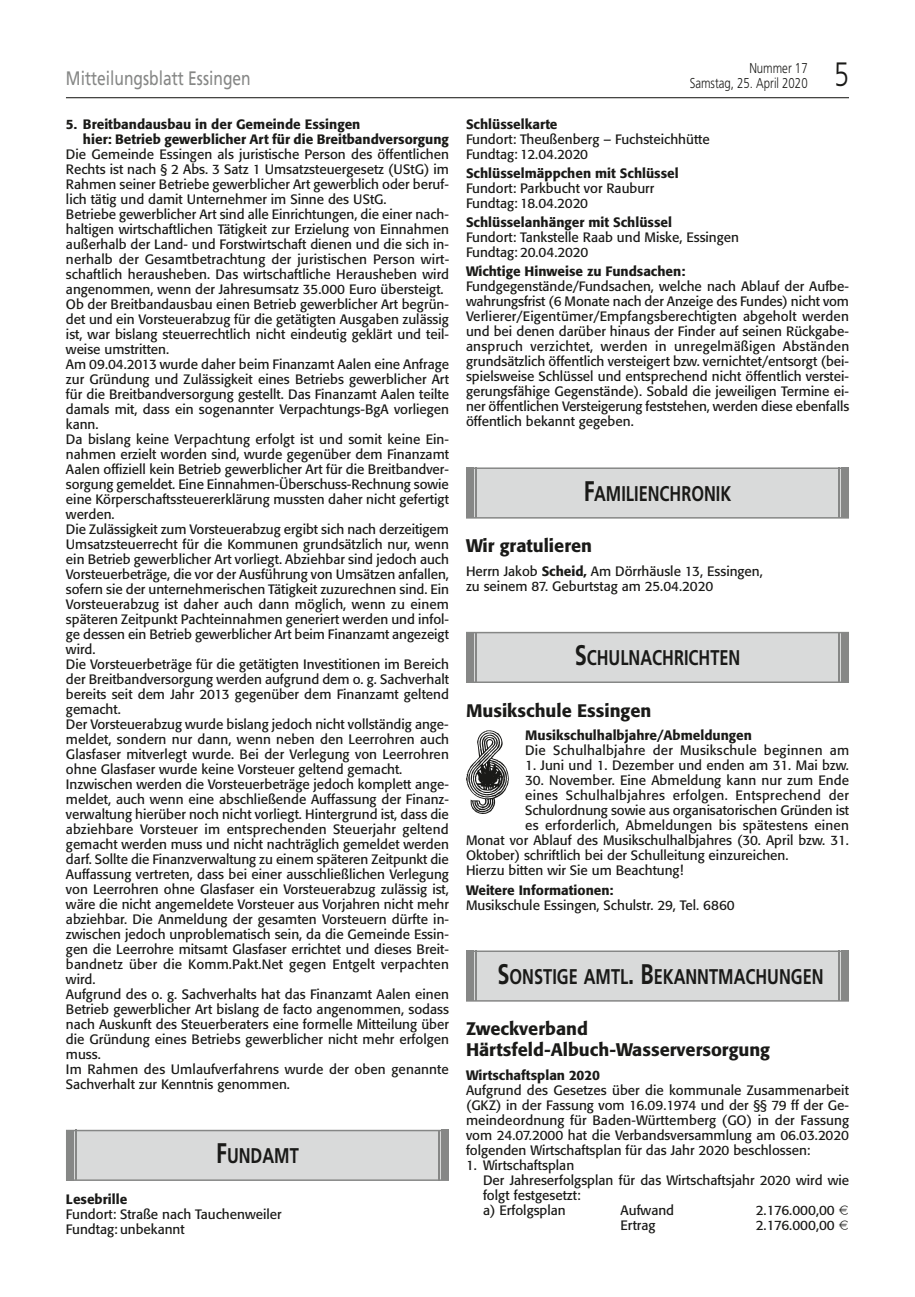
<style>
.page{position:relative;width:915px;height:1297px;background:#fff}
.page>*{position:absolute;margin:0;border:0;box-sizing:border-box;transform-origin:0 0}
.t1{font:300 33.75px "Frutiger";color:#1a1a18;scale:.8 1}
.t2{font:700 21.3px "Frutiger";color:#1a1a18;scale:.77 1}
.t3{font:19.5px "Frutiger";color:#868786;scale:.8 1}
.t4{font:500 18px/21px "Formata";color:#1a1a18}
.t5{font:300 14.25px "Frutiger";color:#1a1a18;scale:.8 1}
.t6{font:13.5px/15px "Formata";color:#1a1a18}
.t7{font:500 13.5px/15px "Formata";color:#1a1a18}
.t8{font:13.5px "Formata";letter-spacing:.02em;color:#1a1a18}
.s1{font-size:28.35px}
.s2{font-weight:500}
.s3{font-family:"Euro Collection"}
</style>
<div class="page">
<hr style="left:66px;top:97px;width:782px;height:1px;background:#1a1a18">
<div style="left:67px;top:1131px;width:380px;height:48px;background:#d9dada"></div>
<div style="left:66px;top:1130px;width:383px;height:51px;border:2px solid #868786"></div>
<div style="left:441px;top:1130px;width:8px;height:50px;background:#868786"></div>
<hr style="left:438px;top:1130px;width:1px;height:50px;background:#868786">
<div style="left:66px;top:1130px;width:7px;height:50px;background:#868786"></div>
<hr style="left:75px;top:1130px;width:2px;height:50px;background:#868786">
<div style="left:467px;top:469px;width:380px;height:48px;background:#d9dada"></div>
<div style="left:466px;top:467px;width:382px;height:52px;border:2px solid #868786"></div>
<div style="left:841px;top:467px;width:7px;height:51px;background:#868786"></div>
<hr style="left:837px;top:468px;width:2px;height:50px;background:#868786">
<div style="left:466px;top:468px;width:7px;height:50px;background:#868786"></div>
<hr style="left:475px;top:467px;width:1px;height:51px;background:#868786">
<div style="left:467px;top:633px;width:380px;height:48px;background:#d9dada"></div>
<div style="left:466px;top:632px;width:382px;height:51px;border:2px solid #868786"></div>
<div style="left:841px;top:632px;width:7px;height:50px;background:#868786"></div>
<hr style="left:837px;top:632px;width:2px;height:50px;background:#868786">
<div style="left:466px;top:632px;width:7px;height:50px;background:#868786"></div>
<hr style="left:475px;top:632px;width:1px;height:50px;background:#868786">
<div style="left:467px;top:952px;width:380px;height:48px;background:#d9dada"></div>
<div style="left:466px;top:950px;width:382px;height:52px;border:2px solid #868786"></div>
<div style="left:841px;top:950px;width:7px;height:51px;background:#868786"></div>
<hr style="left:837px;top:950px;width:2px;height:51px;background:#868786">
<div style="left:466px;top:950px;width:7px;height:51px;background:#868786"></div>
<hr style="left:475px;top:950px;width:1px;height:51px;background:#868786">
<svg style="left:466px;top:730px;width:42px;height:84px"></svg>
<p class="t5" style="left:749px;top:60px;width:74px">Nummer 17</p>
<h3 class="t3" style="left:66px;top:66px;width:232px">Mitteilungsblatt Essingen</h3>
<p class="t5" style="left:689px;top:75px;width:149px">Samstag, 25. April 2020</p>
<h1 class="t1" style="left:833px;top:55px;width:20px">5</h1>
<p class="t7" style="left:83px;top:116px;width:367px;text-indent:-17px">5. Breitbandausbau in der Gemeinde Essingen<br>hier: Betrieb gewerblicher Art für die Breitbandversorgung</p>
<p class="t6" style="left:66px;top:146px;width:384px">Die Gemeinde Essingen als juristische Person des öffentlichen Rechts ist nach § 2 Abs. 3 Satz 1 Umsatzsteuergesetz (UStG) im Rahmen seiner Betriebe gewerblicher Art gewerblich oder beruf&shy;lich tätig und damit Unternehmer im Sinne des UStG.<br>Betriebe gewerblicher Art sind alle Einrichtungen, die einer nach&shy;haltigen wirtschaftlichen Tätigkeit zur Erzielung von Einnahmen außerhalb der Land- und Forstwirtschaft dienen und die sich in&shy;nerhalb der Gesamtbetrachtung der juristischen Person wirt&shy;schaftlich herausheben. Das wirtschaftliche Herausheben wird angenommen, wenn der Jahresumsatz 35.000 Euro übersteigt.<br>Ob der Breitbandausbau einen Betrieb gewerblicher Art begrün&shy;det und ein Vorsteuerabzug für die getätigten Ausgaben zulässig ist, war bislang steuerrechtlich nicht eindeutig geklärt und teil&shy;weise umstritten.<br>Am 09.04.2013 wurde daher beim Finanzamt Aalen eine Anfrage zur Gründung und Zulässigkeit eines Betriebs gewerblicher Art für die Breitbandversorgung gestellt. Das Finanzamt Aalen teilte damals mit, dass ein sogenannter Verpachtungs-BgA vorliegen kann.<br>Da bislang keine Verpachtung erfolgt ist und somit keine Ein&shy;nahmen erzielt worden sind, wurde gegenüber dem Finanzamt Aalen offiziell kein Betrieb gewerblicher Art für die Breitbandver&shy;sorgung gemeldet. Eine Einnahmen-Überschuss-Rechnung sowie eine Körperschaftssteuererklärung mussten daher nicht gefertigt werden.<br>Die Zulässigkeit zum Vorsteuerabzug ergibt sich nach derzeitigem Umsatzsteuerrecht für die Kommunen grundsätzlich nur, wenn ein Betrieb gewerblicher Art vorliegt. Abziehbar sind jedoch auch Vorsteuerbeträge, die vor der Ausführung von Umsätzen anfallen, sofern sie der unternehmerischen Tätigkeit zuzurechnen sind. Ein Vorsteuerabzug ist daher auch dann möglich, wenn zu einem späteren Zeitpunkt Pachteinnahmen generiert werden und infol&shy;ge dessen ein Betrieb gewerblicher Art beim Finanzamt angezeigt wird.<br>Die Vorsteuerbeträge für die getätigten Investitionen im Bereich der Breitbandversorgung werden aufgrund dem o. g. Sachverhalt bereits seit dem Jahr 2013 gegenüber dem Finanzamt geltend gemacht.<br>Der Vorsteuerabzug wurde bislang jedoch nicht vollständig ange&shy;meldet, sondern nur dann, wenn neben den Leerrohren auch Glasfaser mitverlegt wurde. Bei der Verlegung von Leerrohren ohne Glasfaser wurde keine Vorsteuer geltend gemacht.<br>Inzwischen werden die Vorsteuerbeträge jedoch komplett ange&shy;meldet, auch wenn eine abschließende Auffassung der Finanz&shy;verwaltung hierüber noch nicht vorliegt. Hintergrund ist, dass die abziehbare Vorsteuer im entsprechenden Steuerjahr geltend gemacht werden muss und nicht nachträglich gemeldet werden darf. Sollte die Finanzverwaltung zu einem späteren Zeitpunkt die Auffassung vertreten, dass bei einer ausschließlichen Verlegung von Leerrohren ohne Glasfaser ein Vorsteuerabzug zulässig ist, wäre die nicht angemeldete Vorsteuer aus Vorjahren nicht mehr abziehbar. Die Anmeldung der gesamten Vorsteuern dürfte in&shy;zwischen jedoch unproblematisch sein, da die Gemeinde Essin&shy;gen die Leerrohre mitsamt Glasfaser errichtet und dieses Breit&shy;bandnetz über die Komm.Pakt.Net gegen Entgelt verpachten wird.<br>Aufgrund des o. g. Sachverhalts hat das Finanzamt Aalen einen Betrieb gewerblicher Art bislang de facto angenommen, sodass nach Auskunft des Steuerberaters eine formelle Mitteilung über die Gründung eines Betriebs gewerblicher nicht mehr erfolgen muss.<br>Im Rahmen des Umlaufverfahrens wurde der oben genannte Sachverhalt zur Kenntnis genommen.</p>
<h2 class="t2" style="left:216px;top:1143px;width:109px"><span class="s1">F</span>UNDAMT</h2>
<p class="t7" style="left:66px;top:1192px;width:63px">Lesebrille</p>
<p class="t6" style="left:66px;top:1207px;width:217px">Fundort: Straße nach Tauchenweiler<br>Fundtag: unbekannt</p>
<p class="t7" style="left:466px;top:116px;width:93px">Schlüsselkarte</p>
<p class="t6" style="left:466px;top:131px;width:245px">Fundort: Theußenberg – Fuchsteichhütte<br>Fundtag: 12.04.2020</p>
<p class="t7" style="left:466px;top:166px;width:214px">Schlüsselmäppchen mit Schlüssel</p>
<p class="t6" style="left:466px;top:181px;width:190px">Fundort: Parkbucht vor Rauburr<br>Fundtag: 18.04.2020</p>
<p class="t7" style="left:466px;top:215px;width:207px">Schlüsselanhänger mit Schlüssel</p>
<p class="t6" style="left:466px;top:230px;width:274px">Fundort: Tankstelle Raab und Miske, Essingen<br>Fundtag: 20.04.2020</p>
<p class="t7" style="left:466px;top:264px;width:221px">Wichtige Hinweise zu Fundsachen:</p>
<p class="t6" style="left:466px;top:279px;width:384px;text-align:justify">Fundgegenstände/Fundsachen, welche nach Ablauf der Aufbe&shy;wahrungsfrist (6 Monate nach der Anzeige des Fundes) nicht vom Verlierer/Eigentümer/Empfangsberechtigten abgeholt werden und bei denen darüber hinaus der Finder auf seinen Rückgabe&shy;anspruch verzichtet, werden in unregelmäßigen Abständen grundsätzlich öffentlich versteigert bzw. vernichtet/entsorgt (bei&shy;spielsweise Schlüssel und entsprechend nicht öffentlich verstei&shy;gerungsfähige Gegenstände). Sobald die jeweiligen Termine ei&shy;ner öffentlichen Versteigerung feststehen, werden diese ebenfalls öffentlich bekannt gegeben.</p>
<h2 class="t2" style="left:583px;top:481px;width:193px"><span class="s1">F</span>AMILIENCHRONIK</h2>
<h3 class="t4" style="left:466px;top:535px;width:128px">Wir gratulieren</h3>
<p class="t6" style="left:466px;top:564px;width:298px">Herrn Jakob <span class="s2">Scheid,</span> Am Dörrhäusle 13, Essingen, zu seinem 87. Geburtstag am 25.04.2020</p>
<h2 class="t2" style="left:574px;top:645px;width:217px"><span class="s1">S</span>CHULNACHRICHTEN</h2>
<h3 class="t4" style="left:466px;top:700px;width:187px">Musikschule Essingen</h3>
<p class="t7" style="left:525px;top:728px;width:228px">Musikschulhalbjahre/Abmeldungen</p>
<p class="t8" style="left:525px;top:742px;width:325px">Die Schulhalbjahre der Musikschule beginnen am</p>
<p class="t6" style="left:525px;top:758px;width:325px">1. Juni und 1. Dezember und enden am 31. Mai bzw.</p>
<p class="t6" style="left:525px;top:773px;width:325px">30. November. Eine Abmeldung kann nur zum Ende</p>
<p class="t8" style="left:525px;top:787px;width:325px">eines Schulhalbjahres erfolgen. Entsprechend der</p>
<p class="t6" style="left:525px;top:803px;width:325px">Schulordnung sowie aus organisatorischen Gründen ist</p>
<p class="t6" style="left:525px;top:818px;width:325px">es erforderlich, Abmeldungen bis spätestens einen</p>
<p class="t6" style="left:466px;top:833px;width:384px">Monat vor Ablauf des Musikschulhalbjahres (30. April bzw. 31.</p>
<p class="t6" style="left:466px;top:848px;width:324px">Oktober) schriftlich bei der Schulleitung einzureichen.</p>
<p class="t6" style="left:466px;top:863px;width:219px">Hierzu bitten wir Sie um Beachtung!</p>
<p class="t7" style="left:466px;top:882px;width:149px">Weitere Informationen:</p>
<p class="t6" style="left:466px;top:897px;width:270px">Musikschule Essingen, Schulstr. 29, Tel. 6860</p>
<h2 class="t2" style="left:497px;top:964px;width:425px"><span class="s1">S</span>ONSTIGE AMTL<span class="s1">. B</span>EKANNTMACHUNGEN</h2>
<h3 class="t4" style="left:466px;top:1018px;width:305px">Zweckverband<br>Härtsfeld-Albuch-Wasserversorgung</h3>
<p class="t7" style="left:466px;top:1067px;width:135px">Wirtschaftsplan 2020</p>
<p class="t6" style="left:466px;top:1082px;width:384px;text-align:justify">Aufgrund des Gesetzes über die kommunale Zusammenarbeit (GKZ) in der Fassung vom 16.09.1974 und der §§ 79 ff der Ge&shy;meindeordnung für Baden-Württemberg (GO) in der Fassung vom 24.07.2000 hat die Verbandsversammlung am 06.03.2020 folgenden Wirtschaftsplan für das Jahr 2020 beschlossen:</p>
<p class="t6" style="left:483px;top:1157px;width:367px;text-indent:-17px">1. Wirtschaftsplan<br>Der Jahreserfolgsplan für das Wirtschaftsjahr 2020 wird wie folgt festgesetzt:<br>a) Erfolgsplan</p>
<p class="t6" style="left:620px;top:1202px;width:55px">Aufwand</p>
<p class="t6" style="left:755px;top:1202px;width:94px">2.176.000,00 <span class="s3">E</span></p>
<p class="t6" style="left:620px;top:1217px;width:36px">Ertrag</p>
<p class="t6" style="left:755px;top:1217px;width:94px">2.176.000,00 <span class="s3">E</span></p>
</div>
